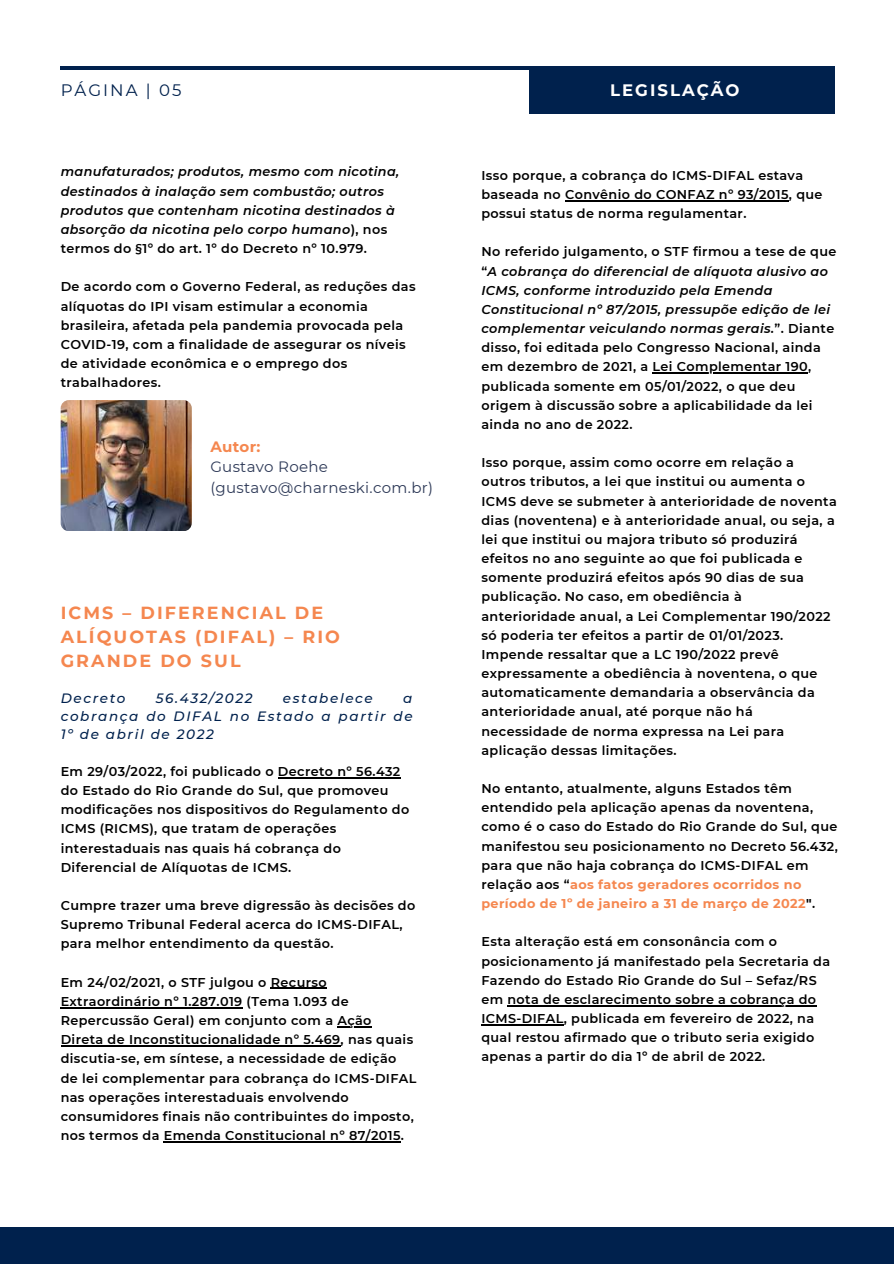
<style>
.page{position:relative;width:894px;height:1264px;background:#fff}
.page>*{position:absolute;margin:0;border:0;box-sizing:border-box;transform-origin:0 0}
.t1{font:700 17.55px/24px "Montserrat";letter-spacing:.12em;color:#f5874f}
.t2{font:700 16.5px "Montserrat";letter-spacing:.12em;color:#fff}
.t3{font:16.5px "Montserrat";letter-spacing:.12em;color:#00214d}
.t4{font:15px/20.2px "Montserrat";letter-spacing:.02em;color:#2d3957}
.t5{font:700 15px "Montserrat";letter-spacing:.02em;color:#f5874f}
.t6{font:italic 500 13.5px/18px "Montserrat";letter-spacing:.12em;color:#00214d;text-align:justify}
.t7{font:600 12.75px/19.2px "Montserrat";letter-spacing:.03em;color:#000}
.t8{font:italic 600 12.75px/19.2px "Montserrat";letter-spacing:.03em;color:#000}
.s1{font-style:normal}
.s2{font-style:italic}
.s3{font-weight:700;color:#f5874f}
.s4{font-weight:700}
</style>
<div class="page">
<div style="left:0;top:1227px;width:893px;height:36px;background:#00214d"></div>
<hr style="left:61px;top:66px;width:771px;height:4px;background:#00214d">
<div style="left:528px;top:66px;width:306px;height:48px;background:#00214d"></div>
<hr style="left:278px;top:777px;width:122px;height:1px;background:#000">
<hr style="left:271px;top:987px;width:56px;height:1px;background:#000">
<hr style="left:61px;top:1007px;width:181px;height:1px;background:#000">
<hr style="left:337px;top:1026px;width:35px;height:1px;background:#000">
<hr style="left:61px;top:1045px;width:279px;height:1px;background:#000">
<hr style="left:164px;top:1141px;width:237px;height:1px;background:#000">
<hr style="left:565px;top:200px;width:223px;height:1px;background:#000">
<hr style="left:652px;top:372px;width:156px;height:1px;background:#000">
<hr style="left:507px;top:1005px;width:309px;height:1px;background:#000">
<hr style="left:481px;top:1024px;width:82px;height:1px;background:#000">
<img style="left:61px;top:400px;width:130px;height:131px;border-radius:8px">
<p class="t3" style="left:61px;top:80px;width:122px">PÁGINA | 05</p>
<p class="t2" style="left:610px;top:80px;width:131px">LEGISLAÇÃO</p>
<p class="t8" style="left:61px;top:162px;width:340px">manufaturados; produtos, mesmo com nicotina, destinados à inalação sem combustão; outros produtos que contenham nicotina destinados à absorção da nicotina pelo corpo humano<span class="s1">), nos termos do §1º do art. 1º do Decreto nº 10.979.</span></p>
<p class="t7" style="left:61px;top:277px;width:356px">De acordo com o Governo Federal, as reduções das alíquotas do IPI visam estimular a economia brasileira, afetada pela pandemia provocada pela COVID-19, com a finalidade de assegurar os níveis de atividade econômica e o emprego dos trabalhadores.</p>
<p class="t5" style="left:210px;top:437px;width:52px">Autor:</p>
<p class="t4" style="left:210px;top:457px;width:224px">Gustavo Roehe (gustavo@charneski.com.br)</p>
<h1 class="t1" style="left:61px;top:600px;width:281px">ICMS – DIFERENCIAL DE<br>ALÍQUOTAS (DIFAL) – RIO<br>GRANDE DO SUL</h1>
<p class="t6" style="left:61px;top:688px;width:66px">Decreto</p>
<p class="t6" style="left:156px;top:688px;width:98px">56.432/2022</p>
<p class="t6" style="left:283px;top:688px;width:91px">estabelece</p>
<p class="t6" style="left:61px;top:688px;width:353px;text-indent:342px">a cobrança do DIFAL no Estado a partir de 1º de abril de 2022</p>
<p class="t7" style="left:61px;top:761px;width:350px">Em 29/03/2022, foi publicado o Decreto nº 56.432 do Estado do Rio Grande do Sul, que promoveu modificações nos dispositivos do Regulamento do ICMS (RICMS), que tratam de operações interestaduais nas quais há cobrança do Diferencial de Alíquotas de ICMS.</p>
<p class="t7" style="left:61px;top:896px;width:356px">Cumpre trazer uma breve digressão às decisões do<br>Supremo Tribunal Federal acerca do ICMS-DIFAL, para melhor entendimento da questão.</p>
<p class="t7" style="left:61px;top:972px;width:357px">Em 24/02/2021, o STF julgou o Recurso Extraordinário nº 1.287.019 (Tema 1.093 de Repercussão Geral) em conjunto com a Ação Direta de Inconstitucionalidade nº 5.469, nas quais discutia-se, em síntese, a necessidade de edição de lei complementar para cobrança do ICMS-DIFAL nas operações interestaduais envolvendo consumidores finais não contribuintes do imposto, nos termos da Emenda Constitucional nº 87/2015.</p>
<p class="t7" style="left:481px;top:166px;width:342px">Isso porque, a cobrança do ICMS-DIFAL estava baseada no Convênio do CONFAZ nº 93/2015, que possui status de norma regulamentar.</p>
<p class="t7" style="left:481px;top:242px;width:356px">No referido julgamento, o STF firmou a tese de que “<span class="s2">A cobrança do diferencial de alíquota alusivo ao ICMS, conforme introduzido pela Emenda Constitucional nº 87/2015, pressupõe edição de lei complementar veiculando normas gerais.</span>”. Diante disso, foi editada pelo Congresso Nacional, ainda em dezembro de 2021, a Lei Complementar 190, publicada somente em 05/01/2022, o que deu origem à discussão sobre a aplicabilidade da lei ainda no ano de 2022.</p>
<p class="t7" style="left:481px;top:453px;width:357px">Isso porque, assim como ocorre em relação a outros tributos, a lei que institui ou aumenta o ICMS deve se submeter à anterioridade de noventa dias (noventena) e à anterioridade anual, ou seja, a lei que institui ou majora tributo só produzirá efeitos no ano seguinte ao que foi publicada e somente produzirá efeitos após 90 dias de sua publicação. No caso, em obediência à anterioridade anual, a Lei Complementar 190/2022 só poderia ter efeitos a partir de 01/01/2023.<br>Impende ressaltar que a LC 190/2022 prevê expressamente a obediência à noventena, o que automaticamente demandaria a observância da anterioridade anual, até porque não há necessidade de norma expressa na Lei para aplicação dessas limitações.</p>
<p class="t7" style="left:481px;top:779px;width:358px">No entanto, atualmente, alguns Estados têm entendido pela aplicação apenas da noventena, como é o caso do Estado do Rio Grande do Sul, que manifestou seu posicionamento no Decreto 56.432, para que não haja cobrança do ICMS-DIFAL em relação aos “<span class="s3">aos fatos geradores ocorridos no período de 1º de janeiro a 31 de março de 2022</span><span class="s4">"</span>.</p>
<p class="t7" style="left:481px;top:932px;width:350px">Esta alteração está em consonância com o posicionamento já manifestado pela Secretaria da Fazendo do Estado Rio Grande do Sul – Sefaz/RS em nota de esclarecimento sobre a cobrança do ICMS-DIFAL, publicada em fevereiro de 2022, na qual restou afirmado que o tributo seria exigido apenas a partir do dia 1º de abril de 2022.</p>
</div>
